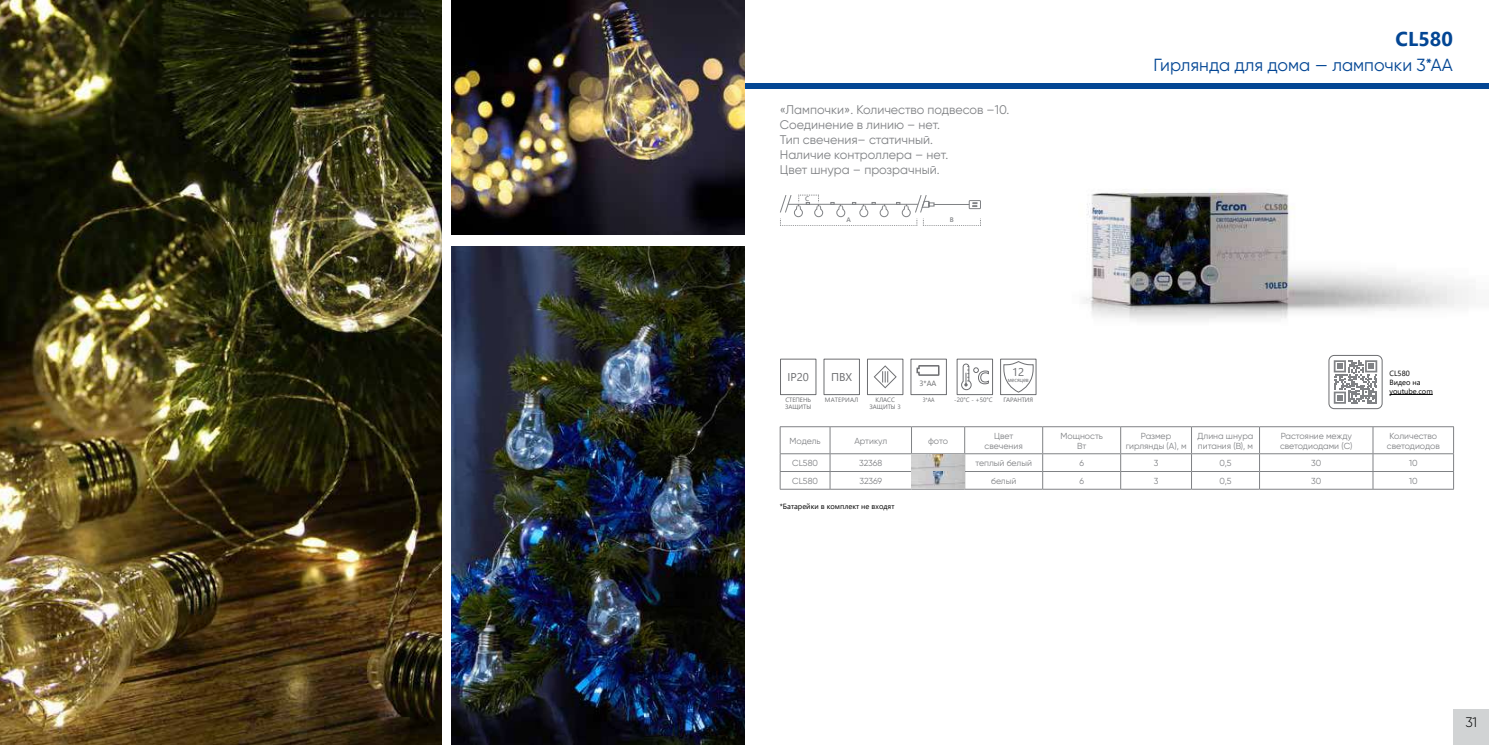
<style>
.page{position:relative;width:1489px;height:745px;background:#fff}
.page>*{position:absolute;margin:0;border:0;box-sizing:border-box;transform-origin:0 0}
.t1{font:700 20px "Segoe UI";color:#034694}
.t2{font:17.5px "Gilroy";color:#034694}
.t3{font:300 13.75px "Gilroy";color:#000}
.t4{font:12.5px/15px "Gilroy";color:#808285}
.t5{font:11.25px "Segoe UI";color:#6d6e71}
.t6{font:8.75px/10px "Gilroy";color:#808285;text-align:center}
.t7{font:7.62px "Segoe UI";color:#6d6e70}
.t8{font:7.5px/9px "Segoe UI";color:#000}
.t9{font:600 6.62px "Segoe UI";color:#808285}
.t10{font:6.25px/6.9px "Segoe UI";letter-spacing:-.01em;color:#6d6e71}
.t11{font:6.25px "Segoe UI";letter-spacing:.025em;color:#6d6e71}
.t12{font:6.25px "Segoe UI";letter-spacing:-.01em;color:#6d6e71;scale:.89 1}
.t13{font:6.25px "Segoe UI";letter-spacing:-.01em;color:#6d6e71;scale:.84 1}
</style>
<div class="page">
<div style="left:744px;top:83px;width:744px;height:5px;background:#034694"></div>
<div style="left:1453px;top:709px;width:35px;height:35px;background:#d1d3d4"></div>
<img style="left:1036px;top:189px;width:433px;height:186px">
<hr style="left:779px;top:426px;width:51px;height:1px;background:#808285">
<hr style="left:830px;top:426px;width:81px;height:1px;background:#808285">
<hr style="left:911px;top:426px;width:53px;height:1px;background:#808285">
<hr style="left:964px;top:426px;width:78px;height:1px;background:#808285">
<hr style="left:1042px;top:426px;width:78px;height:1px;background:#808285">
<hr style="left:1120px;top:426px;width:71px;height:1px;background:#808285">
<hr style="left:1191px;top:426px;width:68px;height:1px;background:#808285">
<hr style="left:1259px;top:426px;width:113px;height:1px;background:#808285">
<hr style="left:1372px;top:426px;width:81px;height:1px;background:#808285">
<hr style="left:830px;top:453px;width:81px;height:1px;background:#808285">
<hr style="left:1042px;top:453px;width:78px;height:1px;background:#808285">
<hr style="left:1120px;top:453px;width:71px;height:1px;background:#808285">
<hr style="left:1191px;top:453px;width:68px;height:1px;background:#808285">
<hr style="left:911px;top:453px;width:53px;height:1px;background:#808285">
<hr style="left:964px;top:453px;width:78px;height:1px;background:#808285">
<hr style="left:1372px;top:453px;width:81px;height:1px;background:#808285">
<hr style="left:1259px;top:453px;width:113px;height:1px;background:#808285">
<hr style="left:830px;top:471px;width:81px;height:1px;background:#808285">
<svg style="left:829px;top:427px;width:1px;height:61px"></svg>
<hr style="left:1042px;top:471px;width:78px;height:1px;background:#808285">
<hr style="left:1120px;top:471px;width:71px;height:1px;background:#808285">
<svg style="left:1120px;top:427px;width:1px;height:61px"></svg>
<hr style="left:1191px;top:471px;width:68px;height:1px;background:#808285">
<svg style="left:911px;top:427px;width:1px;height:27px"></svg>
<hr style="left:964px;top:471px;width:78px;height:1px;background:#808285">
<svg style="left:964px;top:427px;width:1px;height:61px"></svg>
<svg style="left:1191px;top:427px;width:1px;height:61px"></svg>
<svg style="left:1042px;top:427px;width:1px;height:61px"></svg>
<hr style="left:1372px;top:471px;width:81px;height:1px;background:#808285">
<svg style="left:1372px;top:427px;width:1px;height:61px"></svg>
<hr style="left:1259px;top:471px;width:113px;height:1px;background:#808285">
<svg style="left:1259px;top:427px;width:1px;height:61px"></svg>
<hr style="left:830px;top:488px;width:81px;height:1px;background:#808285">
<hr style="left:1042px;top:488px;width:78px;height:1px;background:#808285">
<hr style="left:1120px;top:488px;width:71px;height:1px;background:#808285">
<hr style="left:1191px;top:488px;width:68px;height:1px;background:#808285">
<hr style="left:911px;top:488px;width:53px;height:1px;background:#808285">
<hr style="left:964px;top:488px;width:78px;height:1px;background:#808285">
<hr style="left:1372px;top:488px;width:81px;height:1px;background:#808285">
<hr style="left:1259px;top:488px;width:113px;height:1px;background:#808285">
<hr style="left:779px;top:453px;width:51px;height:1px;background:#808285">
<hr style="left:779px;top:471px;width:51px;height:1px;background:#808285">
<svg style="left:779px;top:427px;width:1px;height:61px"></svg>
<hr style="left:779px;top:488px;width:51px;height:1px;background:#808285">
<img style="left:911px;top:454px;width:53px;height:34px">
<div style="left:780px;top:358px;width:36px;height:37px;border:1px solid #6d6e71"></div>
<div style="left:823px;top:358px;width:36px;height:37px;border:1px solid #6d6e71"></div>
<svg style="left:873px;top:365px;width:23px;height:23px"></svg>
<div style="left:867px;top:358px;width:36px;height:37px;border:1px solid #6d6e71"></div>
<svg style="left:916px;top:365px;width:23px;height:10px"></svg>
<div style="left:910px;top:358px;width:36px;height:37px;border:1px solid #6d6e71"></div>
<svg style="left:961px;top:363px;width:28px;height:27px"></svg>
<div style="left:956px;top:358px;width:36px;height:37px;border:1px solid #6d6e71"></div>
<svg style="left:1003px;top:361px;width:31px;height:32px"></svg>
<div style="left:1000px;top:358px;width:36px;height:37px;border:1px solid #6d6e71"></div>
<svg style="left:780px;top:195px;width:201px;height:31px"></svg>
<img style="left:452px;top:246px;width:292px;height:498px">
<img style="left:452px;top:1px;width:292px;height:233px">
<img style="left:0;top:0;width:441px;height:744px">
<hr style="left:1389px;top:394px;width:43px;height:1px;background:#000">
<svg style="left:1333px;top:360px;width:44px;height:43px"></svg>
<div style="left:1328px;top:355px;width:54px;height:53px;border:1px solid #6d6e71;border-radius:5px"></div>
<h3 class="t4" style="left:779px;top:102px;width:231px">«Лампочки». Количество подвесов –10.<br>Соединение в линию – нет.<br>Тип свечения– статичный.<br>Наличие контроллера – нет.<br>Цвет шнура – прозрачный.</h3>
<p class="t9" style="left:805px;top:192px;width:6px">С</p>
<p class="t9" style="left:846px;top:213px;width:6px">A</p>
<p class="t9" style="left:949px;top:213px;width:5px">B</p>
<p class="t5" style="left:787px;top:366px;width:23px">IP20</p>
<p class="t10" style="left:785px;top:395px;width:28px">СТЕПЕНЬ<br>ЗАЩИТЫ</p>
<p class="t5" style="left:831px;top:366px;width:23px">ПВХ</p>
<p class="t11" style="left:824px;top:393px;width:35px">МАТЕРИАЛ</p>
<p class="t10" style="left:869px;top:395px;width:33px;text-align:center">КЛАСС<br>ЗАЩИТЫ 3</p>
<p class="t5" style="left:1012px;top:361px;width:14px">12</p>
<p class="t12" style="left:1007px;top:373px;width:25px">месяцев</p>
<p class="t7" style="left:919px;top:375px;width:19px">3*AA</p>
<p class="t13" style="left:922px;top:393px;width:16px">3*АА</p>
<p class="t10" style="left:954px;top:395px;width:40px">-20°C - +50°C</p>
<p class="t10" style="left:1003px;top:395px;width:31px">ГАРАНТИЯ</p>
<h1 class="t1" style="left:1395px;top:20px;width:59px">CL580</h1>
<h2 class="t2" style="left:1153px;top:55px;width:301px">Гирлянда для дома — лампочки 3*АА</h2>
<p class="t8" style="left:1389px;top:367px;width:45px">CL580<br>Видео на youtube.com</p>
<p class="t6" style="left:789px;top:435px;width:32px">Модель</p>
<p class="t6" style="left:854px;top:435px;width:34px">Артикул</p>
<p class="t6" style="left:928px;top:435px;width:21px">фото</p>
<p class="t6" style="left:984px;top:430px;width:40px">Цвет свечения</p>
<p class="t6" style="left:1060px;top:430px;width:44px">Мощность<br>Вт</p>
<p class="t6" style="left:1125px;top:430px;width:62px">Размер гирлянды (A), м</p>
<p class="t6" style="left:1197px;top:430px;width:57px;text-align:left">Длина шнура питания (B), м</p>
<p class="t6" style="left:1279px;top:430px;width:74px;text-align:left">Растояние между светодиодами (С)</p>
<p class="t6" style="left:1386px;top:430px;width:54px">Количество светодиодов</p>
<p class="t6" style="left:792px;top:457px;width:27px">СL580</p>
<p class="t6" style="left:859px;top:457px;width:25px">32368</p>
<p class="t6" style="left:975px;top:457px;width:58px">теплый белый</p>
<p class="t6" style="left:1079px;top:457px;width:6px">6</p>
<p class="t6" style="left:1153px;top:457px;width:6px">3</p>
<p class="t6" style="left:1219px;top:457px;width:14px">0,5</p>
<p class="t6" style="left:1310px;top:457px;width:12px">30</p>
<p class="t6" style="left:1408px;top:457px;width:10px">10</p>
<p class="t6" style="left:792px;top:475px;width:27px">СL580</p>
<p class="t6" style="left:859px;top:475px;width:24px">32369</p>
<p class="t6" style="left:991px;top:475px;width:27px">белый</p>
<p class="t6" style="left:1079px;top:475px;width:6px">6</p>
<p class="t6" style="left:1153px;top:475px;width:6px">3</p>
<p class="t6" style="left:1219px;top:475px;width:14px">0,5</p>
<p class="t6" style="left:1310px;top:475px;width:12px">30</p>
<p class="t6" style="left:1408px;top:475px;width:10px">10</p>
<p class="t8" style="left:779px;top:501px;width:116px">*Батарейки в комплект не входят</p>
<h3 class="t3" style="left:1465px;top:713px;width:13px">31</h3>
</div>
